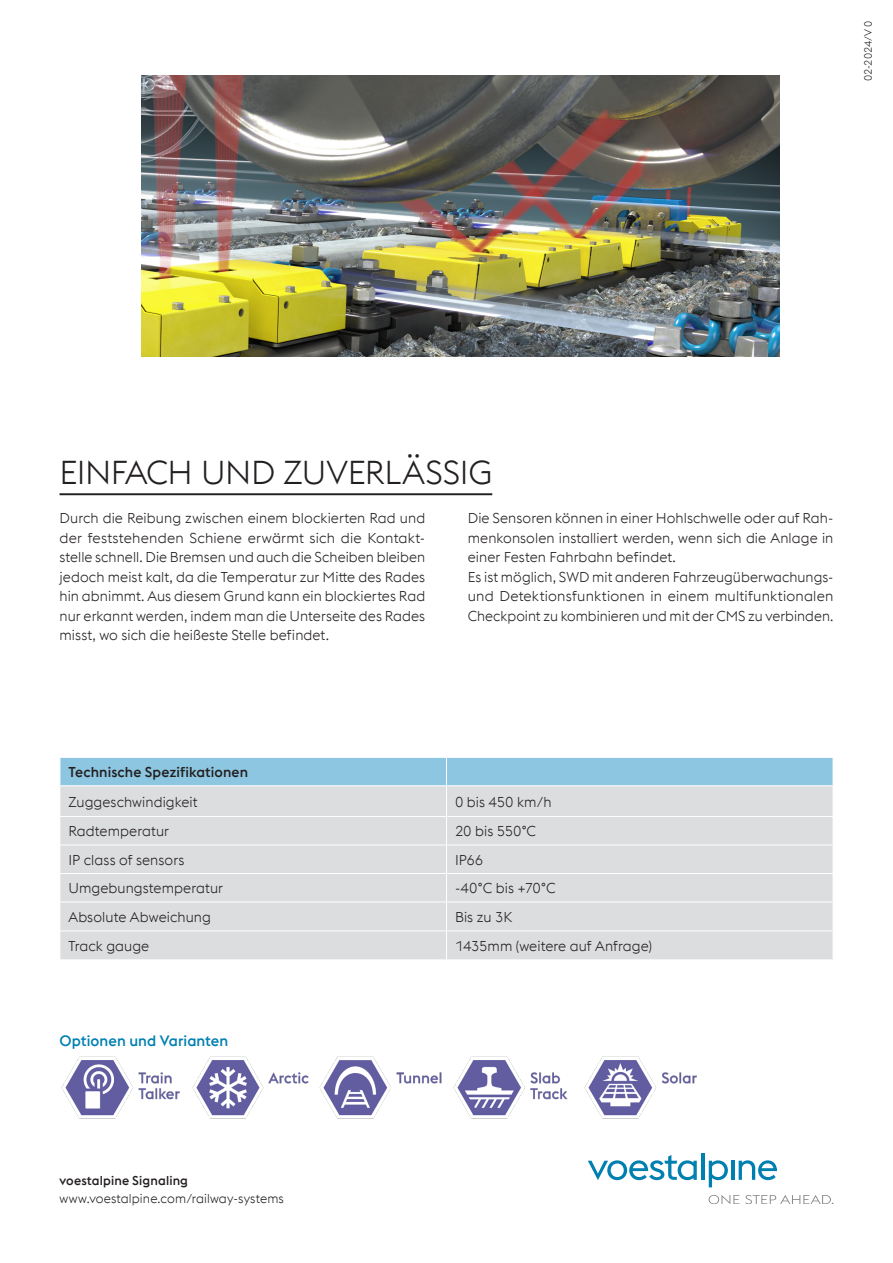
<style>
.page{position:relative;width:893px;height:1263px;background:#fff}
.page>*{position:absolute;margin:0;border:0;box-sizing:border-box;transform-origin:0 0}
.HL-1-schwarz{font:300 33px "voestalpine";letter-spacing:-.01em;color:#231f20}
.Sub-HL-2-boe{font:500 15px "voestalpine";letter-spacing:.005em;color:#007fb1}
.Copy{font:300 14.25px/19.5px "voestalpine";letter-spacing:.005em;color:#231f20;text-align:justify}
.boe-Copy-Bullet-Ebene1{font:300 14.25px "voestalpine";letter-spacing:.005em;color:#231f20}
.T-I__HL-links{font:500 14.25px "voestalpine";letter-spacing:.01em;color:#231f20}
.t1{font:300 12.75px "voestalpine";letter-spacing:.01em;color:#231f20}
.t2{font:500 12.75px "voestalpine";letter-spacing:.01em;color:#231f20}
.Druck-ID{font:300 10.5px "voestalpine";letter-spacing:-.005em;color:#231f20}
</style>
<div class="page">
<hr style="left:60px;top:493px;width:432px;height:2px;background:#231f20">
<div style="left:61px;top:786px;width:772px;height:173px;background:#dcdddf"></div>
<hr style="left:60px;top:816px;width:386px;height:1px;background:#fff">
<hr style="left:60px;top:844px;width:386px;height:1px;background:#fff">
<hr style="left:60px;top:873px;width:386px;height:1px;background:#fff">
<hr style="left:60px;top:901px;width:386px;height:1px;background:#fff">
<hr style="left:60px;top:930px;width:386px;height:1px;background:#fff">
<svg style="left:60px;top:817px;width:1px;height:142px"></svg>
<hr style="left:446px;top:786px;width:1px;height:30px;background:#fff">
<hr style="left:446px;top:816px;width:387px;height:1px;background:#fff">
<hr style="left:446px;top:844px;width:387px;height:1px;background:#fff">
<hr style="left:446px;top:873px;width:387px;height:1px;background:#fff">
<hr style="left:446px;top:901px;width:387px;height:1px;background:#fff">
<hr style="left:446px;top:930px;width:387px;height:1px;background:#fff">
<svg style="left:446px;top:817px;width:1px;height:142px"></svg>
<div style="left:60px;top:757px;width:773px;height:28px;background:#8dc6e0"></div>
<hr style="left:446px;top:757px;width:387px;height:1px;background:#fff">
<img style="left:62px;top:1056px;width:118px;height:62px">
<img style="left:192px;top:1056px;width:117px;height:62px">
<img style="left:320px;top:1056px;width:122px;height:62px">
<img style="left:454px;top:1056px;width:114px;height:62px">
<img style="left:585px;top:1056px;width:112px;height:62px">
<img style="left:141px;top:76px;width:638px;height:280px">
<svg style="left:588px;top:1155px;width:109px;height:25px"></svg>
<hr style="left:701px;top:1154px;width:3px;height:26px;background:#007fb1">
<svg style="left:709px;top:1160px;width:19px;height:27px"></svg>
<hr style="left:731px;top:1161px;width:3px;height:19px;background:#007fb1">
<svg style="left:739px;top:1160px;width:38px;height:20px"></svg>
<svg style="left:709px;top:1195px;width:30px;height:8px"></svg>
<svg style="left:745px;top:1195px;width:88px;height:9px"></svg>
<p class="Druck-ID" style="left:862px;top:81px;width:61px;rotate:-90deg">02-2024/V0</p>
<p class="HL-1-schwarz" style="left:60px;top:453px;width:434px">EINFACH UND ZUVERLÄSSIG</p>
<p class="Copy" style="left:60px;top:509px;width:367px">Durch die Reibung zwischen einem blockierten Rad und der feststehenden Schiene erwärmt sich die Kontakt&shy;stelle schnell. Die Bremsen und auch die Scheiben bleiben jedoch meist kalt, da die Temperatur zur Mitte des Rades hin abnimmt. Aus diesem Grund kann ein blockiertes Rad nur erkannt werden, indem man die Unterseite des Rades misst, wo sich die heißeste Stelle befindet.</p>
<p class="Copy" style="left:468px;top:509px;width:367px">Die Sensoren können in einer Hohlschwelle oder auf Rah&shy;menkonsolen installiert werden, wenn sich die Anlage in einer Festen Fahrbahn befindet.</p>
<p class="Copy" style="left:468px;top:567px;width:367px">Es ist möglich, SWD mit anderen Fahrzeugüberwachungs&shy;und Detektionsfunktionen in einem multifunktionalen Checkpoint zu kombinieren und mit der CMS zu verbinden.</p>
<p class="T-I__HL-links" style="left:68px;top:764px;width:181px">Technische Spezifikationen</p>
<p class="boe-Copy-Bullet-Ebene1" style="left:68px;top:794px;width:131px">Zuggeschwindigkeit</p>
<p class="boe-Copy-Bullet-Ebene1" style="left:455px;top:794px;width:98px">0 bis 450 km/h</p>
<p class="boe-Copy-Bullet-Ebene1" style="left:68px;top:823px;width:102px">Radtemperatur</p>
<p class="boe-Copy-Bullet-Ebene1" style="left:455px;top:823px;width:83px">20 bis 550°C</p>
<p class="boe-Copy-Bullet-Ebene1" style="left:68px;top:852px;width:117px">IP class of sensors</p>
<p class="boe-Copy-Bullet-Ebene1" style="left:455px;top:852px;width:30px">IP66</p>
<p class="boe-Copy-Bullet-Ebene1" style="left:68px;top:880px;width:156px">Umgebungstemperatur</p>
<p class="boe-Copy-Bullet-Ebene1" style="left:455px;top:880px;width:102px">-40°C bis +70°C</p>
<p class="boe-Copy-Bullet-Ebene1" style="left:68px;top:909px;width:144px">Absolute Abweichung</p>
<p class="boe-Copy-Bullet-Ebene1" style="left:455px;top:909px;width:59px">Bis zu 3K</p>
<p class="boe-Copy-Bullet-Ebene1" style="left:68px;top:938px;width:82px">Track gauge</p>
<p class="boe-Copy-Bullet-Ebene1" style="left:455px;top:938px;width:199px">1435mm (weitere auf Anfrage)</p>
<p class="Sub-HL-2-boe" style="left:60px;top:1032px;width:170px">Optionen und Varianten</p>
<p class="t2" style="left:60px;top:1173px;width:130px">voestalpine Signaling</p>
<p class="t1" style="left:60px;top:1191px;width:226px">www.voestalpine.com/railway-systems</p>
</div>
